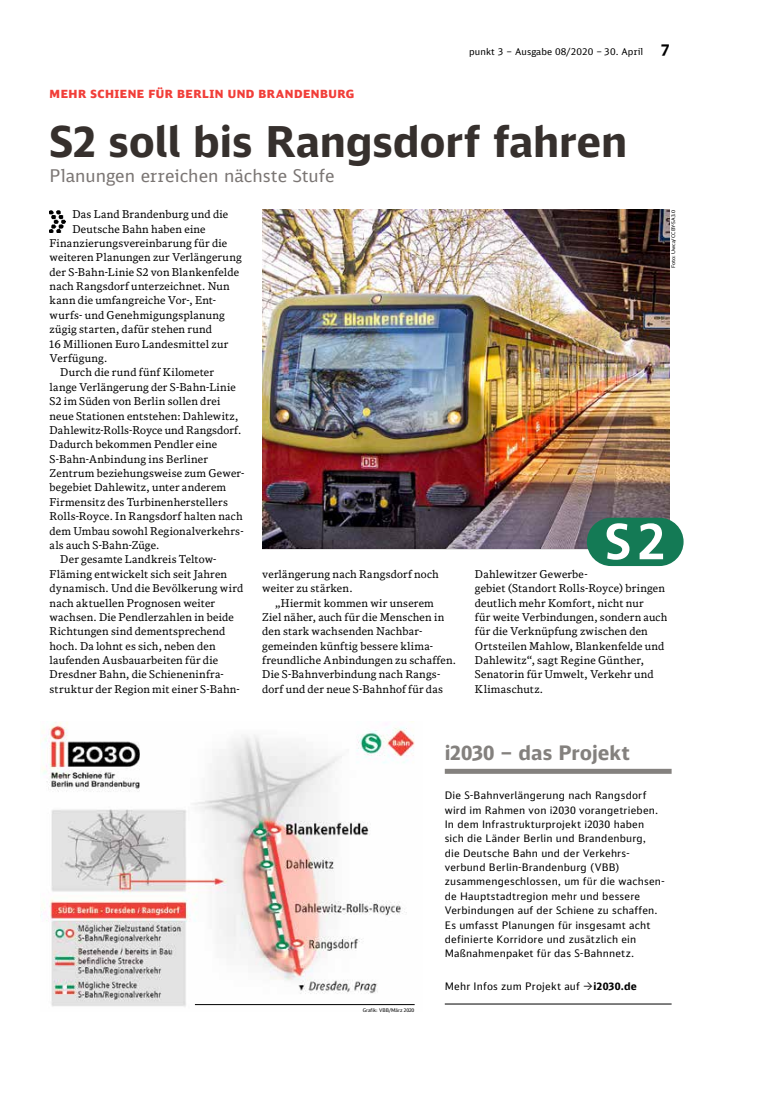
<style>
.page{position:relative;width:762px;height:1117px;background:#fff}
.page>*{position:absolute;margin:0;border:0;box-sizing:border-box;transform-origin:0 0}
.t1{font:700 42.5px "DB Sans Alternate";letter-spacing:-.005em;color:#36302d}
.t2{font:700 20px "DB Sans Alternate";color:#84817e}
.t3{font:17.5px "DB Sans";color:#7b7674}
.t4{font:900 11.25px "DB Sans";letter-spacing:.04em;color:#f13e39}
.t5{font:10.75px/14.4px "DB News";letter-spacing:.02em;color:#000}
.t6{font:10.38px/14.4px "DB Sans Alternate";letter-spacing:.02em;color:#000}
.t7{font:700 10.38px "DB Sans Alternate";letter-spacing:.03em;color:#000}
.t8{font:9.38px "DB Sans";letter-spacing:.01em;color:#000}
.t9{font:5px "DB Sans Alternate";letter-spacing:-.01em;color:#000;scale:1.08 1}
.t10{font:5px "DB Sans Alternate";letter-spacing:-.01em;color:#000}
.s1{font-weight:700;font-size:15px}
</style>
<div class="page">
<div style="left:445px;top:768px;width:226px;height:5px;background:#84817e"></div>
<hr style="left:445px;top:1003px;width:226px;height:1px;background:#000">
<img style="left:41px;top:721px;width:374px;height:286px">
<img style="left:50px;top:210px;width:15px;height:22px">
<hr style="left:195px;top:1004px;width:220px;height:1px;background:#000">
<img style="left:262px;top:210px;width:408px;height:339px">
<div style="left:587px;top:517px;width:96px;height:49px;background:#147a55;border-radius:24px"></div>
<svg style="left:606px;top:523px;width:23px;height:36px"></svg>
<svg style="left:639px;top:523px;width:24px;height:36px"></svg>
<p class="t4" style="left:50px;top:86px;width:306px">MEHR SCHIENE FÜR BERLIN UND BRANDENBURG</p>
<p class="t8" style="left:469px;top:46px;width:202px">punkt 3 – Ausgabe 08/2020 – 30. April <span class="s1">7</span></p>
<p class="t1" style="left:50px;top:114px;width:579px">S2 soll bis Rangsdorf fahren</p>
<p class="t3" style="left:50px;top:165px;width:286px">Planungen erreichen nächste Stufe</p>
<p class="t5" style="left:72px;top:207px;width:157px">Das Land Brandenburg und die</p>
<p class="t5" style="left:72px;top:221px;width:135px">Deutsche Bahn haben eine</p>
<p class="t5" style="left:50px;top:236px;width:179px">Finanzierungsvereinbarung für die</p>
<p class="t5" style="left:50px;top:250px;width:194px">weiteren Planungen zur Verlängerung</p>
<p class="t5" style="left:50px;top:264px;width:191px">der S-Bahn-Linie S2 von Blankenfelde</p>
<p class="t5" style="left:50px;top:279px;width:182px">nach Rangsdorf unterzeichnet. Nun</p>
<p class="t5" style="left:50px;top:293px;width:168px">kann die umfangreiche Vor-, Ent-</p>
<p class="t5" style="left:50px;top:307px;width:177px">wurfs- und Genehmigungsplanung</p>
<p class="t5" style="left:50px;top:322px;width:164px">zügig starten, dafür stehen rund</p>
<p class="t5" style="left:50px;top:336px;width:180px">16 Millionen Euro Landesmittel zur</p>
<p class="t5" style="left:50px;top:351px;width:59px">Verfügung.</p>
<p class="t5" style="left:60px;top:365px;width:155px">Durch die rund fünf Kilometer</p>
<p class="t5" style="left:50px;top:379px;width:188px">lange Verlängerung der S-Bahn-Linie</p>
<p class="t5" style="left:50px;top:394px;width:172px">S2 im Süden von Berlin sollen drei</p>
<p class="t5" style="left:50px;top:408px;width:190px">neue Stationen entstehen: Dahlewitz,</p>
<p class="t5" style="left:50px;top:422px;width:193px">Dahlewitz-Rolls-Royce und Rangsdorf.</p>
<p class="t5" style="left:50px;top:437px;width:169px">Dadurch bekommen Pendler eine</p>
<p class="t5" style="left:50px;top:451px;width:160px">S-Bahn-Anbindung ins Berliner</p>
<p class="t5" style="left:50px;top:466px;width:196px">Zentrum beziehungsweise zum Gewer-</p>
<p class="t5" style="left:50px;top:480px;width:178px">begebiet Dahlewitz, unter anderem</p>
<p class="t5" style="left:50px;top:494px;width:180px">Firmensitz des Turbinenherstellers</p>
<p class="t5" style="left:50px;top:509px;width:194px">Rolls-Royce. In Rangsdorf halten nach</p>
<p class="t5" style="left:50px;top:523px;width:195px">dem Umbau sowohl Regionalverkehrs-</p>
<p class="t5" style="left:50px;top:537px;width:111px">als auch S-Bahn-Züge.</p>
<p class="t5" style="left:60px;top:552px;width:158px">Der gesamte Landkreis Teltow-</p>
<p class="t5" style="left:50px;top:566px;width:179px">Fläming entwickelt sich seit Jahren</p>
<p class="t5" style="left:50px;top:581px;width:195px">dynamisch. Und die Bevölkerung wird</p>
<p class="t5" style="left:50px;top:595px;width:167px">nach aktuellen Prognosen weiter</p>
<p class="t5" style="left:50px;top:609px;width:186px">wachsen. Die Pendlerzahlen in beide</p>
<p class="t5" style="left:50px;top:624px;width:177px">Richtungen sind dementsprechend</p>
<p class="t5" style="left:50px;top:638px;width:168px">hoch. Da lohnt es sich, neben den</p>
<p class="t5" style="left:50px;top:652px;width:170px">laufenden Ausbauarbeiten für die</p>
<p class="t5" style="left:50px;top:667px;width:176px">Dresdner Bahn, die Schieneninfra-</p>
<p class="t5" style="left:50px;top:681px;width:192px">struktur der Region mit einer S-Bahn-</p>
<p class="t9" style="left:670px;top:268px;width:55px;rotate:-90deg">Foto: Uwca/CCBY-SA3.0</p>
<p class="t5" style="left:262px;top:566px;width:178px">verlängerung nach Rangsdorf noch</p>
<p class="t5" style="left:262px;top:581px;width:92px">weiter zu stärken.</p>
<p class="t5" style="left:275px;top:595px;width:160px">„Hiermit kommen wir unserem</p>
<p class="t5" style="left:262px;top:609px;width:183px">Ziel näher, auch für die Menschen in</p>
<p class="t5" style="left:262px;top:624px;width:162px">den stark wachsenden Nachbar-</p>
<p class="t5" style="left:262px;top:638px;width:172px">gemeinden künftig bessere klima-</p>
<p class="t5" style="left:262px;top:652px;width:195px">freundliche Anbindungen zu schaffen.</p>
<p class="t5" style="left:262px;top:667px;width:179px">Die S-Bahnverbindung nach Rangs-</p>
<p class="t5" style="left:262px;top:681px;width:182px">dorf und der neue S-Bahnhof für das</p>
<p class="t5" style="left:475px;top:566px;width:194px">Dahlewitzer Gewerbe-<br>gebiet (Standort Rolls-Royce) bringen deutlich mehr Komfort, nicht nur<br>für weite Verbindungen, sondern auch für die Verknüpfung zwischen den<br>Ortsteilen Mahlow, Blankenfelde und<br>Dahlewitz“, sagt Regine Günther,<br>Senatorin für Umwelt, Verkehr und<br>Klimaschutz.</p>
<p class="t10" style="left:363px;top:1006px;width:53px">Grafik: VBB/März 2020</p>
<p class="t2" style="left:445px;top:739px;width:187px">i2030 – das Projekt</p>
<p class="t6" style="left:445px;top:787px;width:221px">Die S-Bahnverlängerung nach Rangsdorf wird im Rahmen von i2030 vorangetrieben.<br>In dem Infrastrukturprojekt i2030 haben sich die Länder Berlin und Brandenburg,<br>die Deutsche Bahn und der Verkehrs&shy;verbund Berlin-Brandenburg (VBB) zusammengeschlossen, um für die wachsen&shy;de Hauptstadtregion mehr und bessere Verbindungen auf der Schiene zu schaffen.<br>Es umfasst Planungen für insgesamt acht definierte Korridore und zusätzlich ein Maßnahmenpaket für das S-Bahnnetz.</p>
<p class="t6" style="left:445px;top:978px;width:137px">Mehr Infos zum Projekt auf</p>
<p class="t7" style="left:594px;top:978px;width:45px">i2030.de</p>
</div>
